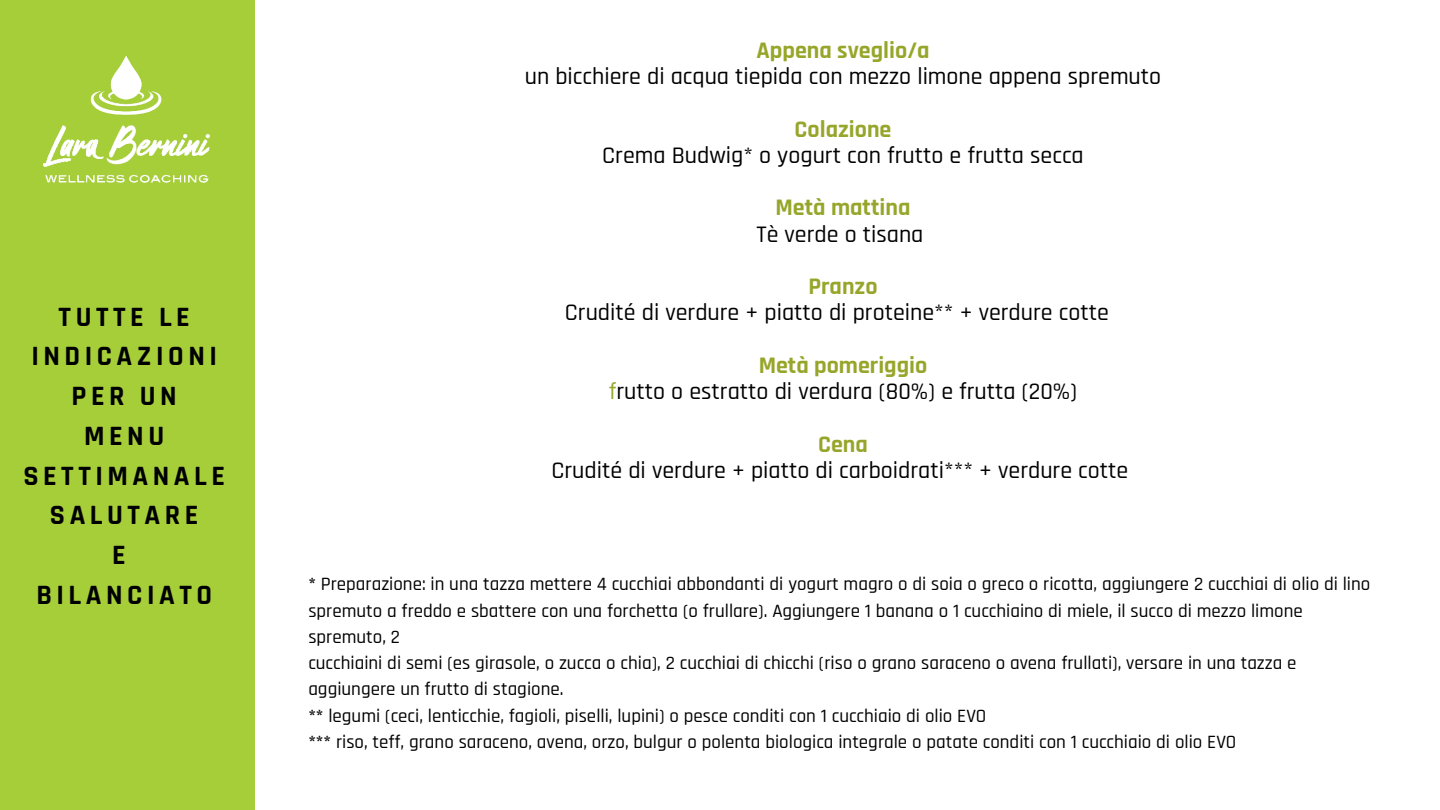
<style>
.page{position:relative;width:1440px;height:810px;background:#a6ce39}
.page>*{position:absolute;margin:0;border:0;box-sizing:border-box;transform-origin:0 0}
.t1{font:700 28.3px/39.8px "Rajdhani";letter-spacing:.16em;color:#000;text-align:center}
.t2{font:500 24px/26.2px "Rajdhani";color:#000;text-align:center}
.t3{font:700 24px "Rajdhani";color:#97a62a}
.t4{font:500 19px/26.2px "Rajdhani";color:#000}
.s1{font-weight:700;color:#97a62a}
.s2{color:#97a62a}
.s3{font-weight:600}
</style>
<div class="page">
<img style="left:44px;top:56px;width:166px;height:127px">
<div style="left:255px;top:0;width:1185px;height:810px;background:#fff"></div>
<h1 class="t1" style="left:23px;top:298px;width:203px">TUTTE LE<br>INDICAZIONI<br>PER UN<br>MENU<br>SETTIMANALE<br>SALUTARE<br>E<br>BILANCIATO</h1>
<p class="t3" style="left:756px;top:36px;width:175px">Appena sveglio/a</p>
<p class="t2" style="left:525px;top:64px;width:638px">un bicchiere di acqua tiepida con mezzo limone appena spremuto</p>
<p class="t3" style="left:795px;top:114px;width:98px">Colazione</p>
<p class="t2" style="left:602px;top:143px;width:483px">Crema Budwig* o yogurt con frutto e frutta secca</p>
<p class="t3" style="left:776px;top:193px;width:136px">Metà mattina</p>
<p class="t2" style="left:756px;top:222px;width:168px">Tè verde o tisana</p>
<p class="t3" style="left:808px;top:272px;width:71px">Pranzo</p>
<p class="t2" style="left:565px;top:300px;width:545px">Crudité di verdure + piatto di proteine** + verdure cotte</p>
<p class="t2" style="left:609px;top:353px;width:470px"><span class="s1">Metà pomeriggio<br></span><span class="s2">f</span>rutto o estratto di verdura (80%) e frutta (20%)</p>
<p class="t3" style="left:818px;top:429px;width:51px">Cena</p>
<p class="t2" style="left:552px;top:458px;width:578px">Crudité di verdure + piatto di carboidrati*** + verdure cotte</p>
<p class="t4" style="left:308px;top:572px;width:1064px"><span class="s3">*</span> Preparazione: in una tazza mettere 4 cucchiai abbondanti di yogurt magro o di soia o greco o ricotta, aggiungere 2 cucchiai di olio di lino spremuto a freddo e sbattere con una forchetta (o frullare). Aggiungere 1 banana o 1 cucchiaino di miele, il succo di mezzo limone spremuto, 2<br>cucchiaini di semi (es girasole, o zucca o chia), 2 cucchiai di chicchi (riso o grano saraceno o avena frullati), versare in una tazza e aggiungere un frutto di stagione.<br><span class="s3">**</span> legumi (ceci, lenticchie, fagioli, piselli, lupini) o pesce conditi con 1 cucchiaio di olio EVO<br><span class="s3">***</span> riso, teff, grano saraceno, avena, orzo, bulgur o polenta biologica integrale o patate conditi con 1 cucchiaio di olio EVO</p>
</div>
